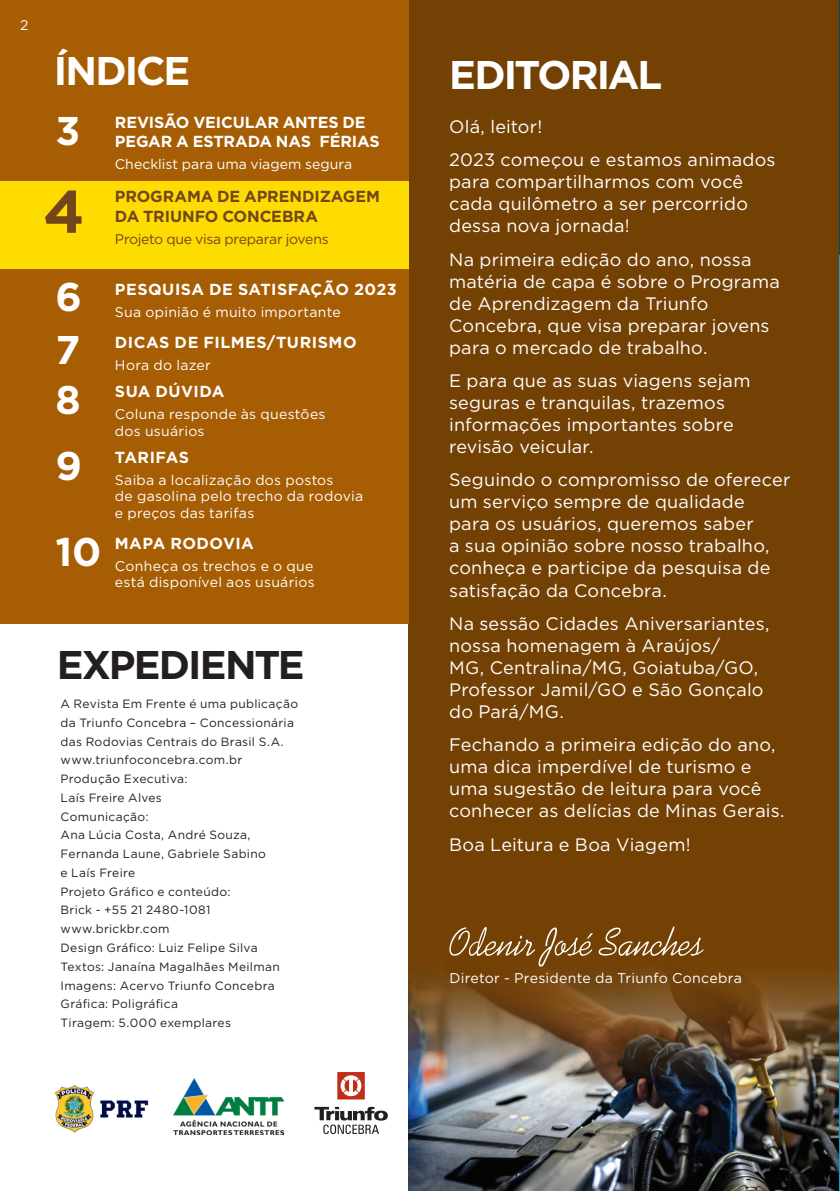
<style>
.page{position:relative;width:840px;height:1191px;background:#fff}
.page>*{position:absolute;margin:0;border:0;box-sizing:border-box;transform-origin:0 0}
.t1{font:700 60px "Gotham";color:#72461a}
.t2{font:700 40px "Gotham";letter-spacing:-.05em;color:#fff}
.t3{font:700 40px "Gotham";letter-spacing:-.05em;color:#231f20}
.t4{font:18px/22px "Gotham";letter-spacing:.01em;color:#fff}
.t5{font:700 16px "Gotham";letter-spacing:.015em;color:#fff}
.t6{font:700 16px/19.2px "Gotham";letter-spacing:-.01em;color:#fff}
.t7{font:700 16px/20px "Gotham";letter-spacing:-.005em;color:#72461a}
.t8{font:700 16px "Gotham";letter-spacing:.035em;color:#fff}
.t9{font:14.2px "Gotham";letter-spacing:.02em;color:#fff}
.t10{font:14px "Gotham";letter-spacing:.02em;color:#fff}
.t11{font:14px "Gotham";letter-spacing:-.02em;color:#72461a}
.t12{font:14px "Gotham";color:#fff}
.t13{font:12px/18.8px "Gotham";letter-spacing:.025em;color:#231f20}
</style>
<div class="page">
<div style="left:408px;top:0;width:431px;height:1191px;background:#744105"></div>
<div style="left:0;top:0;width:408px;height:623px;background:#a65d03"></div>
<img style="left:408px;top:966px;width:431px;height:225px">
<svg style="left:314px;top:1106px;width:73px;height:28px"></svg>
<svg style="left:337px;top:1072px;width:27px;height:27px"></svg>
<div style="left:0;top:181px;width:408px;height:88px;background:#ffdc01"></div>
<svg style="left:449px;top:926px;width:254px;height:40px"></svg>
<img style="left:173px;top:1078px;width:110px;height:56px">
<img style="left:55px;top:1085px;width:94px;height:48px">
<hr style="left:839px;top:254px;width:1px;height:937px;background:#1b99ce">
<hr style="left:839px;top:0;width:1px;height:254px;background:#004966">
<p class="t10" style="left:20px;top:16px;width:10px">2</p>
<p class="t2" style="left:54px;top:44px;width:138px">ÍNDICE</p>
<p class="t2" style="left:55px;top:104px;width:26px">3</p>
<p class="t6" style="left:115px;top:113px;width:266px">REVISÃO VEICULAR ANTES DE<br>PEGAR A ESTRADA NAS FÉRIAS</p>
<p class="t12" style="left:115px;top:155px;width:239px">Checklist para uma viagem segura</p>
<p class="t1" style="left:43px;top:172px;width:43px">4</p>
<p class="t7" style="left:115px;top:186px;width:266px">PROGRAMA DE APRENDIZAGEM<br>DA TRIUNFO CONCEBRA</p>
<p class="t11" style="left:115px;top:230px;width:215px">Projeto que visa preparar jovens</p>
<p class="t2" style="left:55px;top:271px;width:28px">6</p>
<p class="t5" style="left:115px;top:278px;width:283px">PESQUISA DE SATISFAÇÃO 2023</p>
<p class="t10" style="left:115px;top:303px;width:227px">Sua opinião é muito importante</p>
<p class="t2" style="left:55px;top:323px;width:26px">7</p>
<p class="t8" style="left:115px;top:332px;width:243px">DICAS DE FILMES/TURISMO</p>
<p class="t10" style="left:115px;top:356px;width:97px">Hora do lazer</p>
<p class="t2" style="left:55px;top:373px;width:27px">8</p>
<p class="t5" style="left:115px;top:381px;width:111px">SUA DÚVIDA</p>
<p class="t10" style="left:115px;top:405px;width:212px">Coluna responde às questões</p>
<p class="t10" style="left:115px;top:422px;width:91px">dos usuários</p>
<p class="t2" style="left:55px;top:439px;width:28px">9</p>
<p class="t5" style="left:115px;top:446px;width:76px">TARIFAS</p>
<p class="t10" style="left:115px;top:471px;width:220px">Saiba a localização dos postos</p>
<p class="t10" style="left:115px;top:487px;width:249px">de gasolina pelo trecho da rodovia</p>
<p class="t10" style="left:115px;top:504px;width:141px">e preços das tarifas</p>
<p class="t2" style="left:55px;top:525px;width:48px">10</p>
<p class="t5" style="left:115px;top:532px;width:140px">MAPA RODOVIA</p>
<p class="t10" style="left:115px;top:556px;width:200px">Conheça os trechos e o que</p>
<p class="t10" style="left:115px;top:573px;width:201px">está disponível aos usuários</p>
<p class="t3" style="left:57px;top:638px;width:249px">EXPEDIENTE</p>
<p class="t13" style="left:60px;top:694px;width:239px">A Revista Em Frente é uma publicação da Triunfo Concebra – Concessionária das Rodovias Centrais do Brasil S.A. www.triunfoconcebra.com.br</p>
<p class="t13" style="left:60px;top:769px;width:128px">Produção Executiva:</p>
<p class="t13" style="left:60px;top:788px;width:103px">Laís Freire Alves</p>
<p class="t13" style="left:60px;top:806px;width:191px">Comunicação:<br>Ana Lúcia Costa, André Souza,</p>
<p class="t13" style="left:60px;top:844px;width:207px">Fernanda Laune, Gabriele Sabino</p>
<p class="t13" style="left:60px;top:863px;width:76px">e Laís Freire</p>
<p class="t13" style="left:60px;top:881px;width:171px">Projeto Gráfico e conteúdo:</p>
<p class="t13" style="left:60px;top:900px;width:151px">Brick - +55 21 2480-1081</p>
<p class="t13" style="left:60px;top:919px;width:110px">www.brickbr.com</p>
<p class="t13" style="left:60px;top:938px;width:198px">Design Gráfico: Luiz Felipe Silva</p>
<p class="t13" style="left:60px;top:957px;width:221px">Textos: Janaína Magalhães Meilman</p>
<p class="t13" style="left:60px;top:975px;width:216px">Imagens: Acervo Triunfo Concebra</p>
<p class="t13" style="left:60px;top:994px;width:119px">Gráfica: Poligráfica</p>
<p class="t13" style="left:60px;top:1013px;width:172px">Tiragem: 5.000 exemplares</p>
<p class="t2" style="left:449px;top:48px;width:214px">EDITORIAL</p>
<p class="t4" style="left:449px;top:115px;width:95px">Olá, leitor!</p>
<p class="t4" style="left:449px;top:149px;width:328px">2023 começou e estamos animados para compartilharmos com você cada quilômetro a ser percorrido dessa nova jornada!</p>
<p class="t4" style="left:449px;top:248px;width:332px">Na primeira edição do ano, nossa matéria de capa é sobre o Programa de Aprendizagem da Triunfo<br>Concebra, que visa preparar jovens para o mercado de trabalho.</p>
<p class="t4" style="left:449px;top:369px;width:303px">E para que as suas viagens sejam seguras e tranquilas, trazemos informações importantes sobre revisão veicular.</p>
<p class="t4" style="left:449px;top:469px;width:342px">Seguindo o compromisso de oferecer um serviço sempre de qualidade<br>para os usuários, queremos saber<br>a sua opinião sobre nosso trabalho, conheça e participe da pesquisa de satisfação da Concebra.</p>
<p class="t4" style="left:449px;top:612px;width:322px">Na sessão Cidades Aniversariantes, nossa homenagem à Araújos/<br>MG, Centralina/MG, Goiatuba/GO,<br>Professor Jamil/GO e São Gonçalo do Pará/MG.</p>
<p class="t4" style="left:449px;top:733px;width:337px">Fechando a primeira edição do ano, uma dica imperdível de turismo e uma sugestão de leitura para você conhecer as delícias de Minas Gerais.</p>
<p class="t4" style="left:449px;top:833px;width:243px">Boa Leitura e Boa Viagem!</p>
<p class="t9" style="left:449px;top:969px;width:294px">Diretor - Presidente da Triunfo Concebra</p>
</div>
